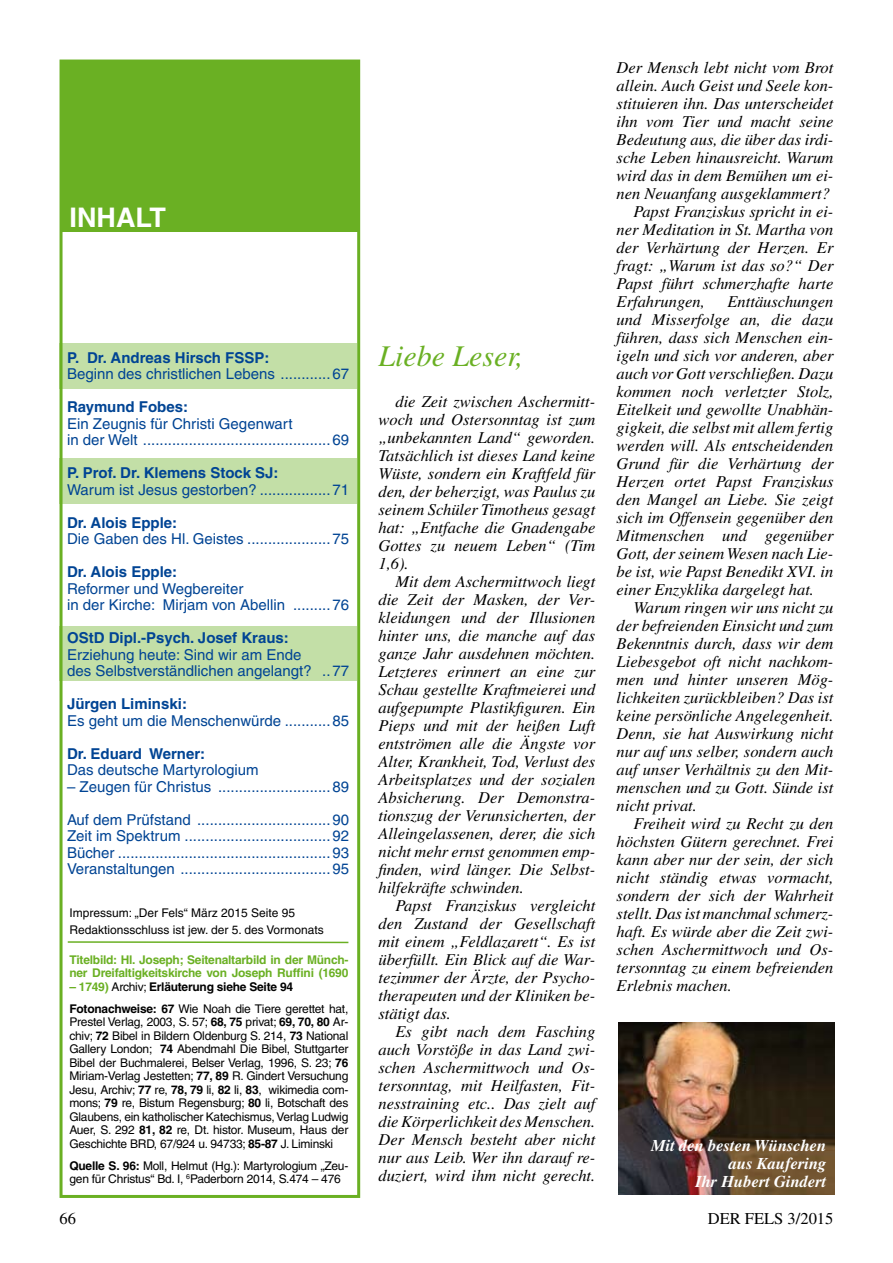
<style>
.page{position:relative;width:893px;height:1263px;background:#fff}
.page>*{position:absolute;margin:0;border:0;box-sizing:border-box;transform-origin:0 0}
.t1{font:italic 30px "Times";color:#6ab023}
.t2{font:700 27px "Helvetica";color:#fff}
.t3{font:italic 16.5px/18px "Times";color:#000;text-align:justify}
.t4{font:italic 700 16.5px/18px "Times";color:#fff;text-align:right}
.t5{font:16.5px "Times";color:#000}
.t6{font:15px/16.5px "Helvetica";color:#004494}
.t7{font:700 15px "Helvetica";color:#004494}
.t8{font:12px/13.5px "Helvetica";letter-spacing:-.02em;color:#000;text-align:justify}
.t9{font:700 12px/13.5px "Helvetica";letter-spacing:-.02em;color:#6ab023}
.t10{font:700 12px/22px "Helvetica";letter-spacing:-.02em;color:#000}
.t11{font:12px/16.5px "Helvetica";color:#000}
.s1{color:#6ab023}
.s2{font-weight:400}
.s3{font-weight:700}
</style>
<div class="page">
<hr style="left:892px;top:0;width:1px;height:1263px;background:#e8ebf5">
<div style="left:60px;top:627px;width:297px;height:54px;background:#c3dfa7"></div>
<div style="left:60px;top:458px;width:297px;height:46px;background:#c3dfa7"></div>
<div style="left:60px;top:343px;width:297px;height:46px;background:#c3dfa7"></div>
<div style="left:60px;top:60px;width:300px;height:1138px;border:3px solid #6ab023"></div>
<div style="left:62px;top:62px;width:296px;height:170px;background:#6ab023"></div>
<hr style="left:68px;top:941px;width:280px;height:2px;background:#6ab023">
<img style="left:618px;top:1022px;width:217px;height:173px">
<h2 class="t2" style="left:70px;top:201px;width:98px">INHALT</h2>
<p class="t7" style="left:67px;top:348px;width:204px">P. Dr. Andreas Hirsch FSSP:</p>
<p class="t6" style="left:67px;top:366px;width:284px">Beginn des christlichen Lebens ............67</p>
<p class="t7" style="left:67px;top:398px;width:123px">Raymund Fobes:</p>
<p class="t6" style="left:67px;top:415px;width:284px">Ein Zeugnis für Christi Gegenwart<br>in der Welt .............................................69</p>
<p class="t7" style="left:67px;top:464px;width:213px">P. Prof. Dr. Klemens Stock SJ:</p>
<p class="t6" style="left:67px;top:481px;width:284px">Warum ist Jesus gestorben? .................71</p>
<p class="t7" style="left:67px;top:513px;width:112px">Dr. Alois Epple:</p>
<p class="t6" style="left:67px;top:531px;width:284px">Die Gaben des Hl. Geistes ....................75</p>
<p class="t7" style="left:67px;top:563px;width:112px">Dr. Alois Epple:</p>
<p class="t6" style="left:67px;top:580px;width:284px">Reformer und Wegbereiter<br>in der Kirche: Mirjam von Abellin .........76</p>
<p class="t7" style="left:67px;top:629px;width:223px">OStD Dipl.-Psych. Josef Kraus:</p>
<p class="t6" style="left:67px;top:646px;width:284px">Erziehung heute: Sind wir am Ende<br>des Selbstverständlichen angelangt? ..77</p>
<p class="t7" style="left:67px;top:695px;width:121px">Jürgen Liminski:</p>
<p class="t6" style="left:67px;top:712px;width:284px">Es geht um die Menschenwürde ...........85</p>
<p class="t7" style="left:67px;top:744px;width:140px">Dr. Eduard Werner:</p>
<p class="t6" style="left:67px;top:762px;width:193px">Das deutsche Martyrologium</p>
<p class="t6" style="left:67px;top:778px;width:284px">– Zeugen für Christus ...........................89</p>
<p class="t6" style="left:67px;top:811px;width:284px;text-align:justify">Auf dem Prüfstand ................................90<br>Zeit im Spektrum ...................................92<br>Bücher ...................................................93<br>Veranstaltungen ....................................95</p>
<p class="t11" style="left:69px;top:904px;width:256px">Impressum: „Der Fels“ März 2015 Seite 95<br>Redaktionsschluss ist jew. der 5. des Vormonats</p>
<p class="t9" style="left:69px;top:952px;width:280px">Titelbild: Hl. Joseph; Seitenaltarbild in der Münch&shy;ner Dreifaltigkeitskirche von Joseph Ruffini (1690</p>
<p class="t10" style="left:69px;top:975px;width:280px"><span class="s1">– 1749)</span> <span class="s2">Archiv;</span> Erläuterung siehe Seite 94<br>Fotonachweise: 67 <span class="s2">Wie Noah die Tiere gerettet hat,</span></p>
<p class="t8" style="left:69px;top:1015px;width:280px">Prestel Verlag, 2003, S. 57; <span class="s3">68, 75</span> privat; <span class="s3">69, 70, 80</span> Ar&shy;chiv; <span class="s3">72</span> Bibel in Bildern Oldenburg S. 214, <span class="s3">73</span> National Gallery London; <span class="s3">74</span> Abendmahl Die Bibel, Stuttgarter Bibel der Buchmalerei, Belser Verlag, 1996, S. 23; <span class="s3">76<br></span>Miriam-Verlag Jestetten; <span class="s3">77, 89</span> R. Gindert Versuchung Jesu, Archiv; <span class="s3">77</span> re, <span class="s3">78, 79</span> li, <span class="s3">82</span> li, <span class="s3">83</span>, wikimedia com&shy;mons; <span class="s3">79</span> re, Bistum Regensburg; <span class="s3">80</span> li, Botschaft des Glaubens, ein katholischer Katechismus, Verlag Ludwig Auer, S. 292 <span class="s3">81, 82</span> re, Dt. histor. Museum, Haus der Geschichte BRD, 67/924 u. 94733; <span class="s3">85-87</span> J. Liminski</p>
<p class="t8" style="left:69px;top:1158px;width:280px"><span class="s3">Quelle S. 96:</span> Moll, Helmut (Hg.): Martyrologium „Zeu&shy;gen für Christus“ Bd. I, <sup>6</sup>Paderborn 2014, S.474 – 476</p>
<h1 class="t1" style="left:378px;top:339px;width:146px">Liebe Leser,</h1>
<p class="t3" style="left:378px;top:392px;width:218px;text-indent:17px">die Zeit zwischen Aschermitt&shy;woch und Ostersonntag ist zum „unbekannten Land“ geworden.<br>Tatsächlich ist dieses Land keine Wüste, sondern ein Kraftfeld für den, der beherzigt, was Paulus zu seinem Schüler Timotheus gesagt hat: „Entfache die Gnadengabe Gottes zu neuem Leben“ (Tim 1,6).</p>
<p class="t3" style="left:378px;top:572px;width:218px;text-indent:17px">Mit dem Aschermittwoch liegt die Zeit der Masken, der Ver&shy;kleidungen und der Illusionen hinter uns, die manche auf das ganze Jahr ausdehnen möchten.<br>Letzteres erinnert an eine zur Schau gestellte Kraftmeierei und aufgepumpte Plastikfiguren. Ein Pieps und mit der heißen Luft entströmen alle die Ängste vor Alter, Krankheit, Tod, Verlust des Arbeitsplatzes und der sozialen Absicherung. Der Demonstra&shy;tionszug der Verunsicherten, der Alleingelassenen, derer, die sich nicht mehr ernst genommen emp&shy;finden, wird länger. Die Selbst&shy;hilfekräfte schwinden.</p>
<p class="t3" style="left:378px;top:896px;width:218px;text-indent:17px">Papst Franziskus vergleicht den Zustand der Gesellschaft mit einem „Feldlazarett“. Es ist überfüllt. Ein Blick auf die War&shy;tezimmer der Ärzte, der Psycho&shy;therapeuten und der Kliniken be&shy;stätigt das.</p>
<p class="t3" style="left:378px;top:1022px;width:218px;text-indent:17px">Es gibt nach dem Fasching auch Vorstöße in das Land zwi&shy;schen Aschermittwoch und Os&shy;tersonntag, mit Heilfasten, Fit&shy;nesstraining etc.. Das zielt auf die Körperlichkeit des Menschen.<br>Der Mensch besteht aber nicht nur aus Leib. Wer ihn darauf re&shy;duziert, wird ihm nicht gerecht.</p>
<p class="t3" style="left:617px;top:58px;width:218px">Der Mensch lebt nicht vom Brot</p>
<p class="t3" style="left:617px;top:76px;width:218px">allein. Auch Geist und Seele kon-</p>
<p class="t3" style="left:617px;top:94px;width:218px">stituieren ihn. Das unterscheidet</p>
<p class="t3" style="left:617px;top:112px;width:218px">ihn vom Tier und macht seine</p>
<p class="t3" style="left:617px;top:130px;width:218px">Bedeutung aus, die über das irdi-</p>
<p class="t3" style="left:617px;top:148px;width:218px">sche Leben hinausreicht. Warum</p>
<p class="t3" style="left:617px;top:166px;width:218px">wird das in dem Bemühen um ei-</p>
<p class="t3" style="left:617px;top:184px;width:215px">nen Neuanfang ausgeklammert?</p>
<p class="t3" style="left:634px;top:202px;width:201px">Papst Franziskus spricht in ei-</p>
<p class="t3" style="left:617px;top:220px;width:218px">ner Meditation in St. Martha von</p>
<p class="t3" style="left:617px;top:238px;width:218px">der Verhärtung der Herzen. Er</p>
<p class="t3" style="left:617px;top:256px;width:218px">fragt: „Warum ist das so?“ Der</p>
<p class="t3" style="left:617px;top:274px;width:218px">Papst führt schmerzhafte harte</p>
<p class="t3" style="left:617px;top:292px;width:90px">Erfahrungen,</p>
<p class="t3" style="left:617px;top:292px;width:218px;text-indent:111px">Enttäuschungen und Misserfolge an, die dazu führen, dass sich Menschen ein&shy;igeln und sich vor anderen, aber auch vor Gott verschließen. Dazu kommen noch verletzter Stolz, Eitelkeit und gewollte Unabhän&shy;gigkeit, die selbst mit allem fertig werden will. Als entscheidenden Grund für die Verhärtung der Herzen ortet Papst Franziskus den Mangel an Liebe. Sie zeigt sich im Offensein gegenüber den Mitmenschen und gegenüber Gott, der seinem Wesen nach Lie&shy;be ist, wie Papst Benedikt XVI. in einer Enzyklika dargelegt hat.</p>
<p class="t3" style="left:617px;top:598px;width:218px;text-indent:17px">Warum ringen wir uns nicht zu der befreienden Einsicht und zum Bekenntnis durch, dass wir dem Liebesgebot oft nicht nachkom&shy;men und hinter unseren Mög&shy;lichkeiten zurückbleiben? Das ist keine persönliche Angelegenheit.<br>Denn, sie hat Auswirkung nicht nur auf uns selber, sondern auch auf unser Verhältnis zu den Mit&shy;menschen und zu Gott. Sünde ist nicht privat.</p>
<p class="t3" style="left:617px;top:814px;width:218px;text-indent:17px">Freiheit wird zu Recht zu den höchsten Gütern gerechnet. Frei kann aber nur der sein, der sich nicht ständig etwas vormacht, sondern der sich der Wahrheit stellt. Das ist manchmal schmerz&shy;haft. Es würde aber die Zeit zwi&shy;schen Aschermittwoch und Os&shy;tersonntag zu einem befreienden Erlebnis machen.</p>
<p class="t4" style="left:651px;top:1136px;width:177px">Mit den besten Wünschen aus Kaufering<br>Ihr Hubert Gindert</p>
<p class="t5" style="left:60px;top:1209px;width:18px">66</p>
<p class="t5" style="left:708px;top:1209px;width:127px">DER FELS 3/2015</p>
</div>
